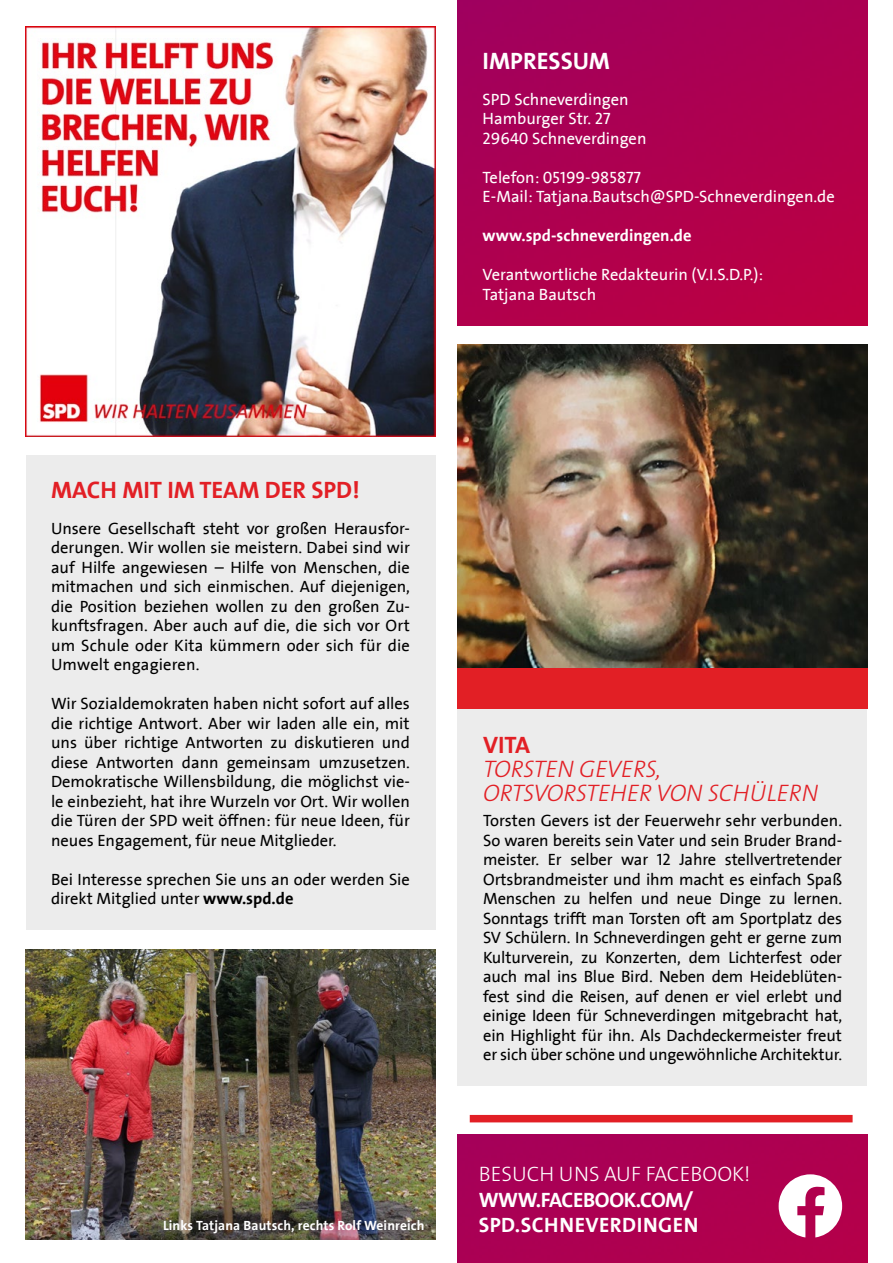
<style>
.page{position:relative;width:893px;height:1263px;background:#fff}
.page>*{position:absolute;margin:0;border:0;box-sizing:border-box;transform-origin:0 0}
.t1{font:italic 300 24px/24px "The Sans";color:#e21f25}
.t2{font:700 24px "SPD2002 The Sans";color:#e21f25}
.t3{font:700 24px "SPD2002 The Sans";color:#fff}
.t4{font:700 21px/25.2px "SPD2002 The Sans";letter-spacing:.02em;color:#fff}
.t5{font:300 21px "The Sans";color:#fff}
.t6{font:16.5px/19.5px "SPD2002 The Sans";color:#000;text-align:justify}
.t7{font:16.5px/19.5px "SPD2002 The Sans";color:#fff}
.t8{font:700 16.5px "SPD2002 The Sans";color:#fff}
.t9{font:700 13.5px "SPD2002 The Sans";letter-spacing:.01em;color:#fff}
.s1{font-weight:700}
</style>
<div class="page">
<img style="left:457px;top:0;width:410px;height:325px">
<div style="left:457px;top:1134px;width:410px;height:129px;background:#ad0052"></div>
<div style="left:470px;top:1115px;width:383px;height:7px;background:#e21f25"></div>
<div style="left:26px;top:455px;width:409px;height:475px;background:#ececec"></div>
<div style="left:457px;top:709px;width:410px;height:377px;background:#ececec"></div>
<img style="left:457px;top:344px;width:411px;height:325px">
<div style="left:457px;top:669px;width:411px;height:40px;background:#e21f25"></div>
<img style="left:26px;top:27px;width:409px;height:409px">
<svg style="left:779px;top:1174px;width:63px;height:63px"></svg>
<img style="left:26px;top:949px;width:410px;height:290px">
<h1 class="t3" style="left:483px;top:48px;width:129px">IMPRESSUM</h1>
<p class="t7" style="left:483px;top:90px;width:165px">SPD Schneverdingen<br>Hamburger Str. 27<br>29640 Schneverdingen</p>
<p class="t7" style="left:483px;top:168px;width:354px">Telefon: 05199-985877<br>E-Mail: Tatjana.Bautsch@SPD-Schneverdingen.de</p>
<p class="t8" style="left:483px;top:227px;width:211px">www.spd-schneverdingen.de</p>
<p class="t7" style="left:483px;top:265px;width:282px">Verantwortliche Redakteurin (V.I.S.D.P.):<br>Tatjana Bautsch</p>
<h1 class="t2" style="left:51px;top:478px;width:310px">MACH MIT IM TEAM DER SPD!</h1>
<p class="t6" style="left:51px;top:519px;width:360px">Unsere Gesellschaft steht vor großen Herausfor&shy;derungen. Wir wollen sie meistern. Dabei sind wir auf Hilfe angewiesen – Hilfe von Menschen, die mitmachen und sich einmischen. Auf diejenigen, die Position beziehen wollen zu den großen Zu&shy;kunftsfragen. Aber auch auf die, die sich vor Ort um Schule oder Kita kümmern oder sich für die Umwelt engagieren.</p>
<p class="t6" style="left:51px;top:694px;width:360px">Wir Sozialdemokraten haben nicht sofort auf alles die richtige Antwort. Aber wir laden alle ein, mit uns über richtige Antworten zu diskutieren und diese Antworten dann gemeinsam umzusetzen.<br>Demokratische Willensbildung, die möglichst vie&shy;le einbezieht, hat ihre Wurzeln vor Ort. Wir wollen die Türen der SPD weit öffnen: für neue Ideen, für neues Engagement, für neue Mitglieder.</p>
<p class="t6" style="left:51px;top:870px;width:360px">Bei Interesse sprechen Sie uns an oder werden Sie direkt Mitglied unter <span class="s1">www.spd.de</span></p>
<p class="t9" style="left:163px;top:1218px;width:263px">Links Tatjana Bautsch, rechts Rolf Weinreich</p>
<h1 class="t2" style="left:483px;top:732px;width:49px">VITA</h1>
<h1 class="t1" style="left:483px;top:756px;width:337px">TORSTEN GEVERS,<br>ORTSVORSTEHER VON SCHÜLERN</h1>
<p class="t6" style="left:483px;top:811px;width:360px">Torsten Gevers ist der Feuerwehr sehr verbunden.<br>So waren bereits sein Vater und sein Bruder Brand&shy;meister. Er selber war 12 Jahre stellvertretender Ortsbrandmeister und ihm macht es einfach Spaß Menschen zu helfen und neue Dinge zu lernen.<br>Sonntags trifft man Torsten oft am Sportplatz des SV Schülern. In Schneverdingen geht er gerne zum Kulturverein, zu Konzerten, dem Lichterfest oder auch mal ins Blue Bird. Neben dem Heideblüten&shy;fest sind die Reisen, auf denen er viel erlebt und einige Ideen für Schneverdingen mitgebracht hat, ein Highlight für ihn. Als Dachdeckermeister freut er sich über schöne und ungewöhnliche Architektur.</p>
<p class="t5" style="left:479px;top:1157px;width:273px">BESUCH UNS AUF FACEBOOK!</p>
<p class="t4" style="left:479px;top:1187px;width:221px">WWW.FACEBOOK.COM/<br>SPD.SCHNEVERDINGEN</p>
</div>
